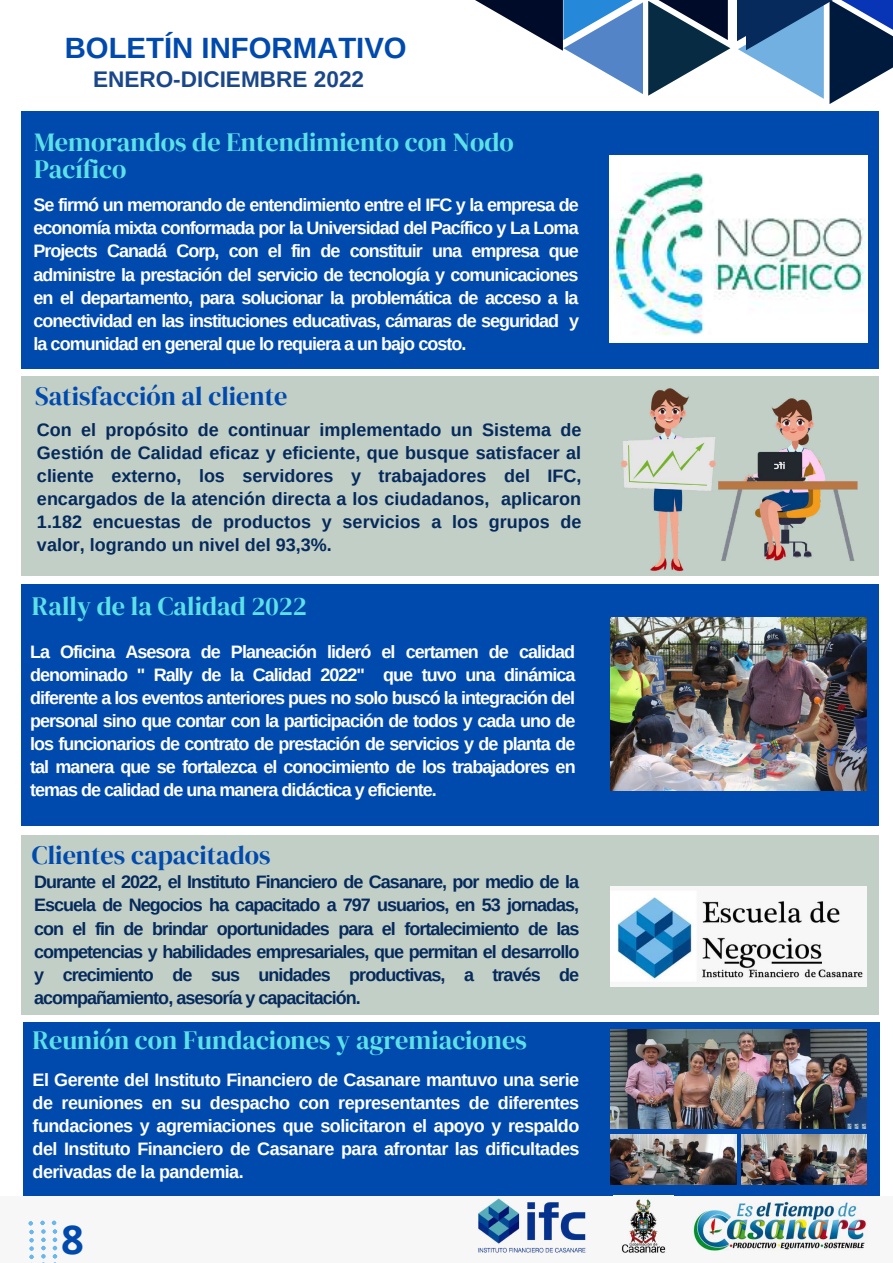
<style>
.page{position:relative;width:893px;height:1263px;background:#fff}
.page>*{position:absolute;margin:0;border:0;box-sizing:border-box;transform-origin:0 0}
.t1{font:700 39.9px "Open Sans";color:#004aad}
.t2{font:700 35.92px "Open Sans";color:#004aad}
.t3{font:700 29.33px "Arimo";color:#004aad}
.t4{font:26.25px/26.4px "DM Serif Display";color:#5ce1e6}
.t5{font:26.25px "DM Serif Display";color:#004aad}
.t6{font:700 22.58px "Arimo";color:#1a4789}
.t7{font:700 18px/23.1px "Arimo";letter-spacing:-.055em;color:#fff;text-align:justify}
.t8{font:700 18px/23.1px "Arimo";letter-spacing:-.025em;color:#052a5b;text-align:justify}
</style>
<div class="page">
<div style="left:23px;top:1022px;width:857px;height:176px;background:#004aad"></div>
<img style="left:23px;top:1196px;width:857px;height:2px">
<svg style="left:563px;top:40px;width:167px;height:56px"></svg>
<svg style="left:563px;top:0;width:165px;height:40px"></svg>
<svg style="left:738px;top:0;width:149px;height:104px"></svg>
<svg style="left:814px;top:50px;width:79px;height:21px;background:#223e60"></svg>
<svg style="left:28px;top:1220px;width:30px;height:43px"></svg>
<svg style="left:745px;top:0;width:148px;height:50px;background:#335889"></svg>
<svg style="left:475px;top:0;width:88px;height:51px"></svg>
<div style="left:22px;top:376px;width:856px;height:199px;background:#c2cfc6"></div>
<div style="left:22px;top:111px;width:856px;height:257px;background:#004aad"></div>
<img style="left:613px;top:1196px;width:258px;height:58px">
<img style="left:466px;top:1196px;width:131px;height:58px">
<div style="left:609px;top:156px;width:258px;height:187px;background:#fff"></div>
<img style="left:610px;top:172px;width:255px;height:163px">
<img style="left:597px;top:388px;width:141px;height:188px">
<img style="left:706px;top:388px;width:152px;height:184px">
<div style="left:22px;top:584px;width:856px;height:242px;background:#004aad"></div>
<img style="left:610px;top:618px;width:256px;height:172px">
<div style="left:22px;top:835px;width:856px;height:179px;background:#c2cfc6"></div>
<img style="left:610px;top:1029px;width:256px;height:100px">
<img style="left:610px;top:1134px;width:126px;height:50px">
<img style="left:742px;top:1134px;width:124px;height:50px">
<img style="left:610px;top:887px;width:256px;height:99px">
<h3 class="t3" style="left:65px;top:31px;width:343px">BOLETÍN INFORMATIVO</h3>
<p class="t6" style="left:93px;top:66px;width:273px">ENERO-DICIEMBRE 2022</p>
<h3 class="t4" style="left:34px;top:129px;width:481px">Memorandos de Entendimiento con Nodo<br>Pacífico</h3>
<p class="t7" style="left:34px;top:193px;width:547px">Se firmó un memorando de entendimiento entre el IFC y la empresa de economía mixta conformada por la Universidad del Pacífico y La Loma Projects Canadá Corp, con el fin de constituir una empresa que administre la prestación del servicio de tecnología y comunicaciones en el departamento, para solucionar la problemática de acceso a la conectividad en las instituciones educativas, cámaras de seguridad y la comunidad en general que lo requiera a un bajo costo.</p>
<h3 class="t5" style="left:35px;top:378px;width:254px">Satisfacción al cliente</h3>
<p class="t8" style="left:37px;top:418px;width:546px">Con el propósito de continuar implementado un Sistema de Gestión de Calidad eficaz y eficiente, que busque satisfacer al cliente externo, los servidores y trabajadores del IFC, encargados de la atención directa a los ciudadanos, aplicaron 1.182 encuestas de productos y servicios a los grupos de valor, logrando un nivel del 93,3%.</p>
<h3 class="t4" style="left:32px;top:593px;width:276px">Rally de la Calidad 2022</h3>
<p class="t7" style="left:30px;top:640px;width:547px">La Oficina Asesora de Planeación lideró el certamen de calidad denominado " Rally de la Calidad 2022" que tuvo una dinámica diferente a los eventos anteriores pues no solo buscó la integración del personal sino que contar con la participación de todos y cada uno de los funcionarios de contrato de prestación de servicios y de planta de tal manera que se fortalezca el conocimiento de los trabajadores en temas de calidad de una manera didáctica y eficiente.</p>
<h3 class="t5" style="left:32px;top:837px;width:240px">Clientes capacitados</h3>
<p class="t8" style="left:34px;top:870px;width:547px">Durante el 2022, el Instituto Financiero de Casanare, por medio de la Escuela de Negocios ha capacitado a 797 usuarios, en 53 jornadas, con el fin de brindar oportunidades para el fortalecimiento de las competencias y habilidades empresariales, que permitan el desarrollo y crecimiento de sus unidades productivas, a través de acompañamiento, asesoría y capacitación.</p>
<h3 class="t4" style="left:33px;top:1026px;width:496px">Reunión con Fundaciones y agremiaciones</h3>
<p class="t7" style="left:33px;top:1068px;width:548px">El Gerente del Instituto Financiero de Casanare mantuvo una serie de reuniones en su despacho con representantes de diferentes fundaciones y agremiaciones que solicitaron el apoyo y respaldo del Instituto Financiero de Casanare para afrontar las dificultades derivadas de la pandemia.</p>
<h2 class="t2" style="left:54px;top:1207px;width:22px">6</h2>
<h1 class="t1" style="left:61px;top:1211px;width:24px">8</h1>
</div>
